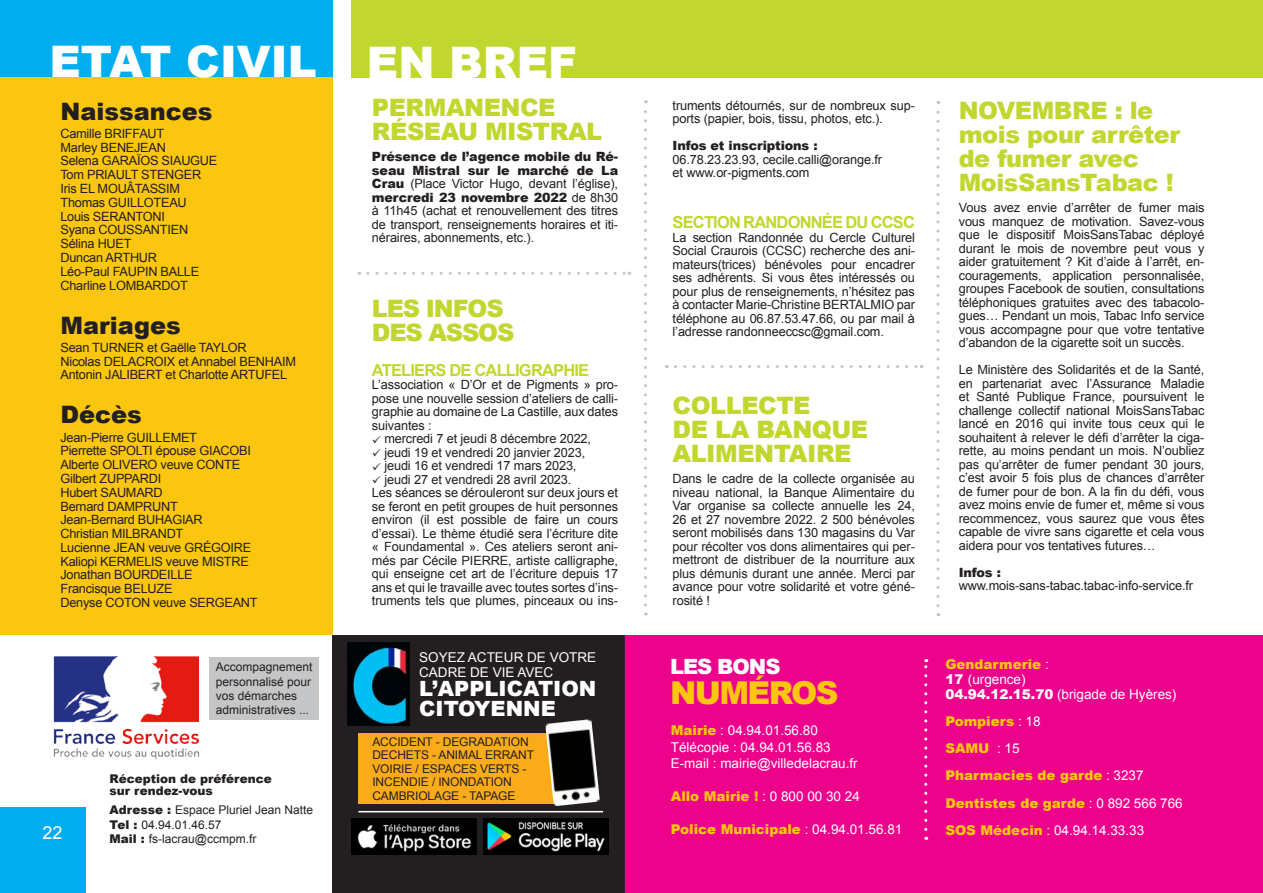
<style>
.page{position:relative;width:1263px;height:893px;background:#fff}
.page>*{position:absolute;margin:0;border:0;box-sizing:border-box;transform-origin:0 0}
.t1{font:900 43.5px "Arial";color:#fff}
.t2{font:900 31.5px "Arial";letter-spacing:-.05em;color:#fac60f}
.t3{font:900 24px/24px "Arial";letter-spacing:-.02em;color:#c1d72f}
.t4{font:900 24px "Arial";color:#231f20}
.t5{font:900 24px/24px "Arial";letter-spacing:-.05em;color:#c1d72f}
.t6{font:900 21px/19.5px "Arial";color:#fff}
.t7{font:18px "Arial";color:#fff}
.t8{font:700 16.5px "Arial";letter-spacing:-.05em;color:#c1d72f}
.t9{font:13.5px/15px "Arial";color:#fff}
.t10{font:900 13.5px/27px "Arial";color:#fac60f}
.t11{font:12.75px/13.5px "Arial";letter-spacing:-.01em;color:#231f20}
.t12{font:900 12.75px "Arial";letter-spacing:-.01em;color:#231f20}
.t13{font:12px/14.4px "Arial";color:#231f20}
.t14{font:900 12px/12px "Arial";color:#231f20}
.s1{font-weight:900}
.s2{color:#464031}
.s3{font-weight:900;color:#fac60f}
.s4{font-weight:400;color:#fff}
</style>
<div class="page">
<div style="left:0;top:0;width:332px;height:635px;background:#fac60f"></div>
<div style="left:351px;top:0;width:912px;height:78px;background:#c1d72f"></div>
<div style="left:0;top:0;width:332px;height:77px;background:#00aeef"></div>
<div style="left:623px;top:635px;width:640px;height:258px;background:#ed028c"></div>
<svg style="left:924px;top:659px;width:3px;height:170px"></svg>
<div style="left:0;top:807px;width:86px;height:86px;background:#00aeef"></div>
<div style="left:332px;top:635px;width:293px;height:258px;background:#231f20"></div>
<img style="left:351px;top:819px;width:125px;height:36px">
<img style="left:483px;top:819px;width:125px;height:36px">
<hr style="left:358px;top:811px;width:245px;height:1px;background:#fff">
<img style="left:348px;top:643px;width:62px;height:83px">
<div style="left:358px;top:734px;width:210px;height:70px;background:#faab1a"></div>
<img style="left:545px;top:719px;width:55px;height:87px">
<svg style="left:644px;top:100px;width:3px;height:505px"></svg>
<svg style="left:368px;top:272px;width:262px;height:3px"></svg>
<div style="left:210px;top:657px;width:109px;height:62px;background:#c5c6c8"></div>
<img style="left:53px;top:656px;width:147px;height:104px">
<svg style="left:936px;top:101px;width:3px;height:505px"></svg>
<svg style="left:675px;top:365px;width:247px;height:3px"></svg>
<h1 class="t1" style="left:50px;top:30px;width:529px">ETAT CIVIL EN BREF</h1>
<h3 class="t4" style="left:60px;top:94px;width:154px">Naissances</h3>
<p class="t11" style="left:60px;top:127px;width:158px">Camille BRIFFAUT<br>Marley BENEJEAN<br>Selena GARAÏOS SIAUGUE<br>Tom PRIAULT STENGER<br>Iris EL MOUÂTASSIM<br>Thomas GUILLOTEAU<br>Louis SERANTONI<br>Syana COUSSANTIEN<br>Sélina HUET<br>Duncan ARTHUR<br>Léo-Paul FAUPIN BALLE<br>Charline LOMBARDOT</p>
<h3 class="t4" style="left:60px;top:307px;width:122px">Mariages</h3>
<p class="t11" style="left:60px;top:341px;width:237px">Sean TURNER et Gaëlle TAYLOR<br>Nicolas DELACROIX et Annabel BENHAIM<br>Antonin JALIBERT et Charlotte ARTUFEL</p>
<h3 class="t4" style="left:60px;top:397px;width:83px">Décès</h3>
<p class="t11" style="left:60px;top:430px;width:199px">Jean-Pierre GUILLEMET<br>Pierrette SPOLTI épouse GIACOBI<br>Alberte OLIVERO veuve CONTE<br>Gilbert ZUPPARDI<br>Hubert SAUMARD<br>Bernard DAMPRUNT<br>Jean-Bernard BUHAGIAR<br>Christian MILBRANDT<br>Lucienne JEAN veuve GRÉGOIRE<br>Kaliopi KERMELIS veuve MISTRE<br>Jonathan BOURDEILLE<br>Francisque BELUZE<br>Denyse COTON veuve SERGEANT</p>
<h3 class="t3" style="left:372px;top:95px;width:232px">PERMANENCE<br>RÉSEAU MISTRAL</h3>
<p class="t11" style="left:372px;top:150px;width:248px;text-align:justify"><span class="s1">Présence de l’agence mobile du Ré&shy;seau Mistral sur le marché de La Crau</span> (Place Victor Hugo, devant l’église), <span class="s1">mercredi 23 novembre 2022</span> de 8h30 à 11h45 (achat et renouvellement des titres de transport, renseignements horaires et iti&shy;néraires, abonnements, etc.).</p>
<h3 class="t5" style="left:372px;top:296px;width:144px">LES INFOS<br>DES ASSOS</h3>
<p class="t8" style="left:372px;top:359px;width:219px">ATELIERS DE CALLIGRAPHIE</p>
<p class="t11" style="left:372px;top:378px;width:248px;text-align:justify">L’association « D’Or et de Pigments » pro&shy;pose une nouvelle session d’ateliers de calli&shy;graphie au domaine de La Castille, aux dates suivantes :</p>
<p class="t11" style="left:372px;top:432px;width:221px"><span class="s2">✓</span> mercredi 7 et jeudi 8 décembre 2022,</p>
<p class="t11" style="left:372px;top:445px;width:215px"><span class="s2">✓</span> jeudi 19 et vendredi 20 janvier 2023,</p>
<p class="t11" style="left:372px;top:459px;width:206px"><span class="s2">✓</span> jeudi 16 et vendredi 17 mars 2023,</p>
<p class="t11" style="left:372px;top:472px;width:248px"><span class="s2">✓</span> jeudi 27 et vendredi 28 avril 2023.<br>Les séances se dérouleront sur deux jours et se feront en petit groupes de huit personnes environ (il est possible de faire un cours d’essai). Le thème étudié sera l’écriture dite « Foundamental ». Ces ateliers seront ani&shy;més par Cécile PIERRE, artiste calligraphe, qui enseigne cet art de l’écriture depuis 17 ans et qui le travaille avec toutes sortes d’ins&shy;truments tels que plumes, pinceaux ou ins-</p>
<p class="t11" style="left:673px;top:99px;width:244px">truments détournés, sur de nombreux sup&shy;ports (papier, bois, tissu, photos, etc.).</p>
<p class="t12" style="left:673px;top:136px;width:147px">Infos et inscriptions :</p>
<p class="t11" style="left:673px;top:153px;width:211px">06.78.23.23.93, cecile.calli@orange.fr et www.or-pigments.com</p>
<p class="t8" style="left:673px;top:211px;width:244px">SECTION RANDONNÉE DU CCSC</p>
<p class="t11" style="left:673px;top:231px;width:244px;text-align:justify">La section Randonnée du Cercle Culturel Social Craurois (CCSC) recherche des ani&shy;mateurs(trices) bénévoles pour encadrer ses adhérents. Si vous êtes intéressés ou pour plus de renseignements, n’hésitez pas à contacter Marie-Christine BERTALMIO par téléphone au 06.87.53.47.66, ou par mail à l’adresse randonneeccsc@gmail.com.</p>
<h3 class="t3" style="left:673px;top:393px;width:197px">COLLECTE<br>DE LA BANQUE<br>ALIMENTAIRE</h3>
<p class="t11" style="left:673px;top:472px;width:244px;text-align:justify">Dans le cadre de la collecte organisée au niveau national, la Banque Alimentaire du Var organise sa collecte annuelle les 24, 26 et 27 novembre 2022. 2 500 bénévoles seront mobilisés dans 130 magasins du Var pour récolter vos dons alimentaires qui per&shy;mettront de distribuer de la nourriture aux plus démunis durant une année. Merci par avance pour votre solidarité et votre géné&shy;rosité !</p>
<h3 class="t3" style="left:959px;top:98px;width:223px">NOVEMBRE : le mois pour arrêter de fumer avec<br>MoisSansTabac !</h3>
<p class="t11" style="left:959px;top:201px;width:247px;text-align:justify">Vous avez envie d’arrêter de fumer mais vous manquez de motivation. Savez-vous que le dispositif MoisSansTabac déployé durant le mois de novembre peut vous y aider gratuitement ? Kit d’aide à l’arrêt, en&shy;couragements, application personnalisée, groupes Facebook de soutien, consultations téléphoniques gratuites avec des tabacolo&shy;gues… Pendant un mois, Tabac Info service vous accompagne pour que votre tentative d’abandon de la cigarette soit un succès.</p>
<p class="t11" style="left:959px;top:363px;width:247px;text-align:justify">Le Ministère des Solidarités et de la Santé, en partenariat avec l’Assurance Maladie et Santé Publique France, poursuivent le challenge collectif national MoisSansTabac lancé en 2016 qui invite tous ceux qui le souhaitent à relever le défi d’arrêter la ciga&shy;rette, au moins pendant un mois. N’oubliez pas qu’arrêter de fumer pendant 30 jours, c’est avoir 5 fois plus de chances d’arrêter de fumer pour de bon. A la fin du défi, vous avez moins envie de fumer et, même si vous recommencez, vous saurez que vous êtes capable de vivre sans cigarette et cela vous aidera pour vos tentatives futures…</p>
<p class="t12" style="left:959px;top:563px;width:44px">Infos :</p>
<p class="t11" style="left:959px;top:579px;width:236px">www.mois-sans-tabac.tabac-info-service.fr</p>
<p class="t9" style="left:419px;top:650px;width:179px">SOYEZ ACTEUR DE VOTRE<br>CADRE DE VIE AVEC</p>
<h3 class="t6" style="left:419px;top:678px;width:179px">L’APPLICATION<br>CITOYENNE</h3>
<p class="t13" style="left:372px;top:735px;width:163px;line-height:13.5px">ACCIDENT - DEGRADATION<br>DECHETS - ANIMAL ERRANT<br>VOIRIE / ESPACES VERTS -<br>INCENDIE / INONDATION<br>CAMBRIOLAGE - TAPAGE</p>
<h3 class="t6" style="left:670px;top:656px;width:112px">LES BONS</h3>
<h2 class="t2" style="left:670px;top:669px;width:170px">NUMÉROS</h2>
<p class="t9" style="left:671px;top:722px;width:188px;line-height:16.5px"><span class="s3">Mairie</span> : 04.94.01.56.80<br>Télécopie : 04.94.01.56.83<br>E-mail : mairie@villedelacrau.fr</p>
<p class="t10" style="left:671px;top:782px;width:191px">Allo Mairie ! <span class="s4">: 0 800 00 30 24</span></p>
<p class="t10" style="left:671px;top:815px;width:233px">Police Municipale <span class="s4">: 04.94.01.56.81</span></p>
<p class="t9" style="left:945px;top:657px;width:233px"><span class="s3">Gendarmerie</span> :<br><span class="s1">17</span> (urgence)<br><span class="s1">04.94.12.15.70</span> (brigade de Hyères)</p>
<p class="t10" style="left:945px;top:708px;width:239px">Pompiers <span class="s4">: 18<br></span>SAMU <span class="s4">: 15<br></span>Pharmacies de garde <span class="s4">: 3237<br></span>Dentistes de garde <span class="s4">: 0 892 566 766</span></p>
<p class="t13" style="left:216px;top:660px;width:98px">Accompagnement personnalisé pour vos démarches administratives ...</p>
<p class="t14" style="left:110px;top:772px;width:164px">Réception de préférence sur rendez-vous</p>
<p class="t13" style="left:110px;top:803px;width:205px"><span class="s1">Adresse :</span> Espace Pluriel Jean Natte<br><span class="s1">Tel :</span> 04.94.01.46.57<br><span class="s1">Mail :</span> fs-lacrau@ccmpm.fr</p>
<h3 class="t7" style="left:42px;top:821px;width:22px">22</h3>
<p class="t9" style="left:945px;top:822px;width:200px"><span class="s3">SOS Médecin</span> : 04.94.14.33.33</p>
</div>
